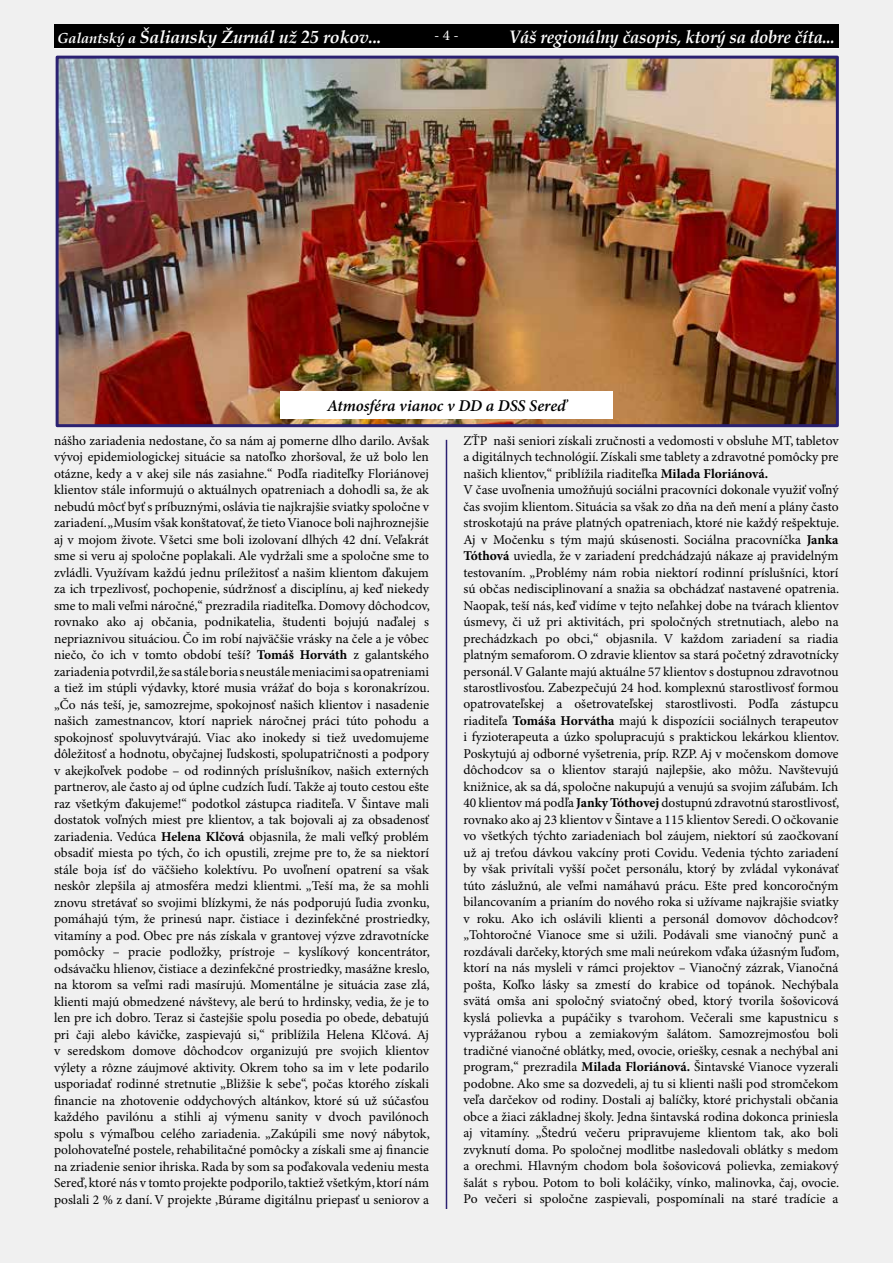
<style>
.page{position:relative;width:893px;height:1263px;background:#f0f0f0}
.page>*{position:absolute;margin:0;border:0;box-sizing:border-box;transform-origin:0 0}
.t1{font:italic 700 18px "Book Antiqua";letter-spacing:-.01em;color:#fff;scale:.93 1}
.t2{font:italic 700 17.7px "Book Antiqua";letter-spacing:-.01em;color:#fff}
.t3{font:italic 600 16.5px "Minion Pro";color:#000}
.t4{font:15px "Minion Pro";color:#fff}
.t5{font:13.5px/16.5px "Minion Pro";color:#000;text-align:justify}
.s1{font-size:14.55px}
.s2{font-weight:700}
</style>
<div class="page">
<img style="left:60px;top:60px;width:775px;height:363px">
<div style="left:56px;top:56px;width:783px;height:371px;border:3px solid #2b2171"></div>
<div style="left:280px;top:391px;width:333px;height:27px;background:#fff"></div>
<hr style="left:446px;top:440px;width:1px;height:769px;background:#2b2171">
<hr style="left:54px;top:47px;width:785px;height:2px;background:#fff">
<div style="left:54px;top:24px;width:785px;height:24px;background:#000"></div>
<h2 class="t2" style="left:57px;top:24px;width:326px"><span class="s1">Galantský a</span> Šaliansky Žurnál už 25 rokov...</h2>
<p class="t4" style="left:434px;top:26px;width:26px">- 4 -</p>
<h1 class="t1" style="left:509px;top:24px;width:352px">Váš regionálny časopis, ktorý sa dobre číta...</h1>
<p class="t3" style="left:327px;top:396px;width:240px">Atmosféra vianoc v DD a DSS Sereď</p>
<p class="t5" style="left:54px;top:433px;width:377px">nášho zariadenia nedostane, čo sa nám aj pomerne dlho darilo. Avšak vývoj epidemiologickej situácie sa natoľko zhoršoval, že už bolo len otázne, kedy a v akej sile nás zasiahne.“ Podľa riaditeľky Floriánovej klientov stále informujú o aktuálnych opatreniach a dohodli sa, že ak nebudú môcť byť s príbuznými, oslávia tie najkrajšie sviatky spoločne v zariadení. „Musím však konštatovať, že tieto Vianoce boli najhroznejšie aj v mojom živote. Všetci sme boli izolovaní dlhých 42 dní. Veľakrát sme si veru aj spoločne poplakali. Ale vydržali sme a spoločne sme to zvládli. Využívam každú jednu príležitosť a našim klientom ďakujem za ich trpezlivosť, pochopenie, súdržnosť a disciplínu, aj keď niekedy sme to mali veľmi náročné,“ prezradila riaditeľka. Domovy dôchodcov, rovnako ako aj občania, podnikatelia, študenti bojujú naďalej s nepriaznivou situáciou. Čo im robí najväčšie vrásky na čele a je vôbec niečo, čo ich v tomto období teší? <span class="s2">Tomáš Horváth</span> z galantského zariadenia potvrdil, že sa stále boria s neustále meniacimi sa opatreniami a tiež im stúpli výdavky, ktoré musia vrážať do boja s koronakrízou. „Čo nás teší, je, samozrejme, spokojnosť našich klientov i nasadenie našich zamestnancov, ktorí napriek náročnej práci túto pohodu a spokojnosť spoluvytvárajú. Viac ako inokedy si tiež uvedomujeme dôležitosť a hodnotu, obyčajnej ľudskosti, spolupatričnosti a podpory v akejkoľvek podobe – od rodinných príslušníkov, našich externých partnerov, ale často aj od úplne cudzích ľudí. Takže aj touto cestou ešte raz všetkým ďakujeme!“ podotkol zástupca riaditeľa. V Šintave mali dostatok voľných miest pre klientov, a tak bojovali aj za obsadenosť zariadenia. Vedúca <span class="s2">Helena Klčová</span> objasnila, že mali veľký problém obsadiť miesta po tých, čo ich opustili, zrejme pre to, že sa niektorí stále boja ísť do väčšieho kolektívu. Po uvoľnení opatrení sa však neskôr zlepšila aj atmosféra medzi klientmi. „Teší ma, že sa mohli znovu stretávať so svojimi blízkymi, že nás podporujú ľudia zvonku, pomáhajú tým, že prinesú napr. čistiace i dezinfekčné prostriedky, vitamíny a pod. Obec pre nás získala v grantovej výzve zdravotnícke pomôcky – pracie podložky, prístroje – kyslíkový koncentrátor, odsávačku hlienov, čistiace a dezinfekčné prostriedky, masážne kreslo, na ktorom sa veľmi radi masírujú. Momentálne je situácia zase zlá, klienti majú obmedzené návštevy, ale berú to hrdinsky, vedia, že je to len pre ich dobro. Teraz si častejšie spolu posedia po obede, debatujú pri čaji alebo kávičke, zaspievajú si,“ priblížila Helena Klčová. Aj v seredskom domove dôchodcov organizujú pre svojich klientov výlety a rôzne záujmové aktivity. Okrem toho sa im v lete podarilo usporiadať rodinné stretnutie „Bližšie k sebe“, počas ktorého získali financie na zhotovenie oddychových altánkov, ktoré sú už súčasťou každého pavilónu a stihli aj výmenu sanity v dvoch pavilónoch spolu s výmaľbou celého zariadenia. „Zakúpili sme nový nábytok, polohovateľné postele, rehabilitačné pomôcky a získali sme aj financie na zriadenie senior ihriska. Rada by som sa poďakovala vedeniu mesta Sereď, ktoré nás v tomto projekte podporilo, taktiež všetkým, ktorí nám poslali 2 % z daní. V projekte ,Búrame digitálnu priepasť u seniorov a</p>
<p class="t5" style="left:463px;top:432px;width:377px;text-align:left">ZŤP naši seniori získali zručnosti a vedomosti v obsluhe MT, tabletov a digitálnych technológií. Získali sme tablety a zdravotné pomôcky pre našich klientov,“ priblížila riaditeľka <span class="s2">Milada Floriánová.<br></span>V čase uvoľnenia umožňujú sociálni pracovníci dokonale využiť voľný čas svojim klientom. Situácia sa však zo dňa na deň mení a plány často stroskotajú na práve platných opatreniach, ktoré nie každý rešpektuje.<br>Aj v Močenku s tým majú skúsenosti. Sociálna pracovníčka <span class="s2">Janka Tóthová</span> uviedla, že v zariadení predchádzajú nákaze aj pravidelným testovaním. „Problémy nám robia niektorí rodinní príslušníci, ktorí sú občas nedisciplinovaní a snažia sa obchádzať nastavené opatrenia.<br>Naopak, teší nás, keď vidíme v tejto neľahkej dobe na tvárach klientov úsmevy, či už pri aktivitách, pri spoločných stretnutiach, alebo na prechádzkach po obci,“ objasnila. V každom zariadení sa riadia platným semaforom. O zdravie klientov sa stará početný zdravotnícky personál. V Galante majú aktuálne 57 klientov s dostupnou zdravotnou starostlivosťou. Zabezpečujú 24 hod. komplexnú starostlivosť formou opatrovateľskej a ošetrovateľskej starostlivosti. Podľa zástupcu riaditeľa <span class="s2">Tomáša Horvátha</span> majú k dispozícii sociálnych terapeutov i fyzioterapeuta a úzko spolupracujú s praktickou lekárkou klientov.<br>Poskytujú aj odborné vyšetrenia, príp. RZP. Aj v močenskom domove dôchodcov sa o klientov starajú najlepšie, ako môžu. Navštevujú knižnice, ak sa dá, spoločne nakupujú a venujú sa svojim záľubám. Ich 40 klientov má podľa <span class="s2">Janky Tóthovej</span> dostupnú zdravotnú starostlivosť, rovnako ako aj 23 klientov v Šintave a 115 klientov Seredi. O očkovanie vo všetkých týchto zariadeniach bol záujem, niektorí sú zaočkovaní už aj treťou dávkou vakcíny proti Covidu. Vedenia týchto zariadení by však privítali vyšší počet personálu, ktorý by zvládal vykonávať túto záslužnú, ale veľmi namáhavú prácu. Ešte pred koncoročným bilancovaním a prianím do nového roka si užívame najkrajšie sviatky v roku. Ako ich oslávili klienti a personál domovov dôchodcov? „Tohtoročné Vianoce sme si užili. Podávali sme vianočný punč a rozdávali darčeky, ktorých sme mali neúrekom vďaka úžasným ľuďom, ktorí na nás mysleli v rámci projektov – Vianočný zázrak, Vianočná pošta, Koľko lásky sa zmestí do krabice od topánok. Nechýbala svätá omša ani spoločný sviatočný obed, ktorý tvorila šošovicová kyslá polievka a pupáčiky s tvarohom. Večerali sme kapustnicu s vyprážanou rybou a zemiakovým šalátom. Samozrejmosťou boli tradičné vianočné oblátky, med, ovocie, oriešky, cesnak a nechýbal ani program,“ prezradila <span class="s2">Milada Floriánová.</span> Šintavské Vianoce vyzerali podobne. Ako sme sa dozvedeli, aj tu si klienti našli pod stromčekom veľa darčekov od rodiny. Dostali aj balíčky, ktoré prichystali občania obce a žiaci základnej školy. Jedna šintavská rodina dokonca priniesla aj vitamíny. „Štedrú večeru pripravujeme klientom tak, ako boli zvyknutí doma. Po spoločnej modlitbe nasledovali oblátky s medom a orechmi. Hlavným chodom bola šošovicová polievka, zemiakový šalát s rybou. Potom to boli koláčiky, vínko, malinovka, čaj, ovocie.<br>Po večeri si spoločne zaspievali, pospomínali na staré tradície a</p>
</div>
